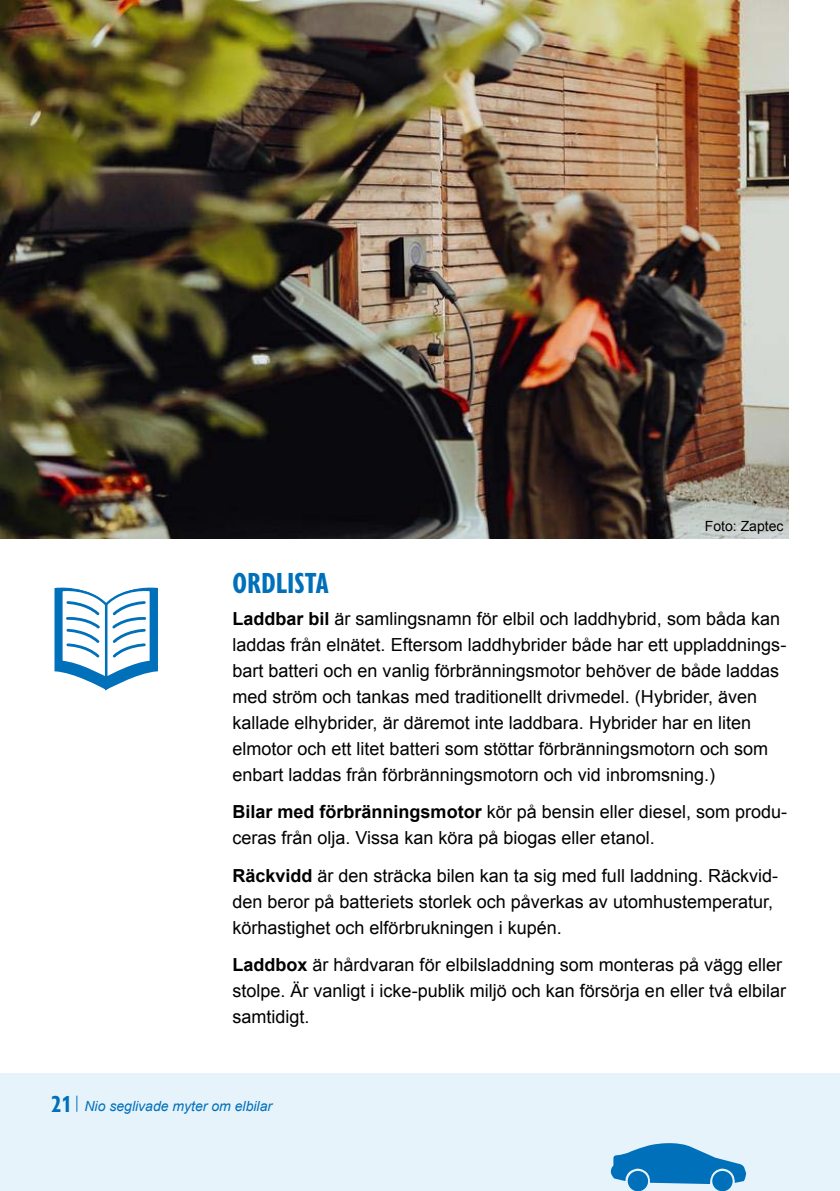
<style>
.page{position:relative;width:840px;height:1191px;background:#fff}
.page>*{position:absolute;margin:0;border:0;box-sizing:border-box;transform-origin:0 0}
.Rubrik_1{font:700 condensed 30px "Gill Sans Nova";color:#0070ba}
.Brödtext{font:18px/26px "Arial";color:#000}
.t1{font:italic 14px "Arial";color:#0070ba}
.Brödtext-2{font:14px "Arial";color:#000}
.s1{font-weight:700}
.s2{font-family:"Gill Sans Nova";font-weight:700;font-style:normal;font-stretch:condensed;font-size:24px}
</style>
<div class="page">
<div style="left:0;top:1073px;width:839px;height:118px;background:#e6f3fb"></div>
<svg style="left:76px;top:1095px;width:1px;height:16px"></svg>
<img style="left:0;top:0;width:788px;height:538px">
<svg style="left:54px;top:587px;width:104px;height:103px"></svg>
<div style="left:711px;top:1171px;width:21px;height:20px;background:#0070ba;border-radius:50%"></div>
<div style="left:627px;top:1171px;width:20px;height:20px;background:#0070ba;border-radius:50%"></div>
<svg style="left:610px;top:1143px;width:135px;height:41px"></svg>
<p class="Brödtext-2" style="left:704px;top:517px;width:80px">Foto: Zaptec</p>
<p class="Rubrik_1" style="left:232px;top:563px;width:98px">ORDLISTA</p>
<p class="Brödtext" style="left:232px;top:605px;width:555px"><span class="s1">Laddbar bil</span> är samlingsnamn för elbil och laddhybrid, som båda kan laddas från elnätet. Eftersom laddhybrider både har ett uppladdnings&shy;bart batteri och en vanlig förbränningsmotor behöver de både laddas med ström och tankas med traditionellt drivmedel. (Hybrider, även kallade elhybrider, är däremot inte laddbara. Hybrider har en liten elmotor och ett litet batteri som stöttar förbränningsmotorn och som enbart laddas från förbränningsmotorn och vid inbromsning.)</p>
<p class="Brödtext" style="left:232px;top:799px;width:556px"><span class="s1">Bilar med förbränningsmotor</span> kör på bensin eller diesel, som produ&shy;ceras från olja. Vissa kan köra på biogas eller etanol.</p>
<p class="Brödtext" style="left:232px;top:862px;width:547px"><span class="s1">Räckvidd</span> är den sträcka bilen kan ta sig med full laddning. Räckvid&shy;den beror på batteriets storlek och påverkas av utomhustemperatur, körhastighet och elförbrukningen i kupén.</p>
<p class="Brödtext" style="left:232px;top:952px;width:555px"><span class="s1">Laddbox</span> är hårdvaran för elbilsladdning som monteras på vägg eller stolpe. Är vanligt i icke-publik miljö och kan försörja en eller två elbilar samtidigt.</p>
<p class="t1" style="left:51px;top:1097px;width:222px"><span class="s2">21</span> Nio seglivade myter om elbilar</p>
</div>
